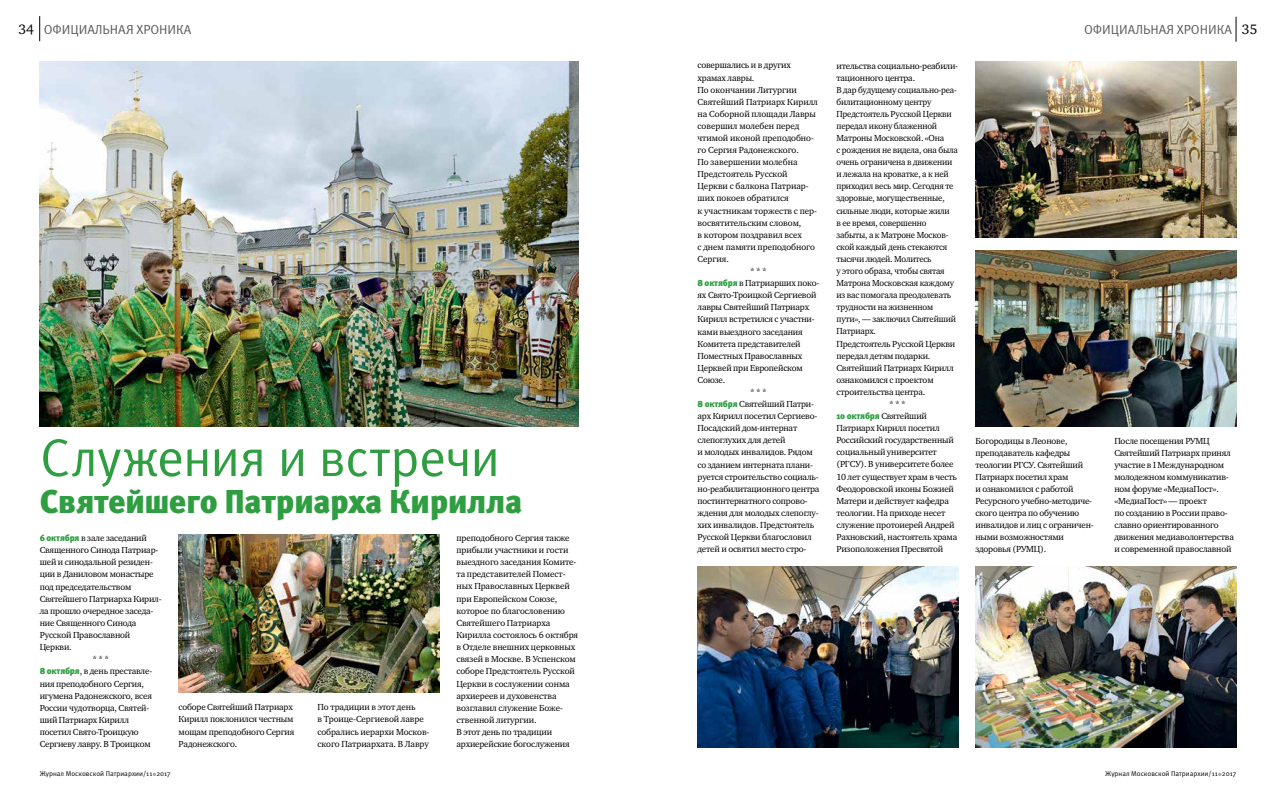
<style>
.page{position:relative;width:1276px;height:794px;background:#fff}
.page>*{position:absolute;margin:0;border:0;box-sizing:border-box;transform-origin:0 0}
.t1{font:53px "Meta Pro";letter-spacing:-.02em;color:#2f9e41}
.t2{font:900 33px "Meta Pro";letter-spacing:-.015em;color:#2f9e41}
.t3{font:14px "Charter ITC";color:#000}
.t4{font:13px "Meta Pro";letter-spacing:-.005em;color:#58595b}
.t5{font:9px/12.1px "Charter ITC";letter-spacing:-.02em;color:#000}
.t6{font:900 9px "Meta Pro";letter-spacing:-.02em;color:#2f9e41}
.t7{font:7px "Meta Pro";color:#000}
.s1{font-family:"Charter ITC";font-size:14px;color:#000}
.s2{font-family:"Meta Pro";font-weight:900;color:#2f9e41}
.s3{font-family:"Charter ITC";font-weight:400;color:#000}
</style>
<div class="page">
<svg style="left:39px;top:16px;width:1px;height:25px"></svg>
<svg style="left:1235px;top:17px;width:1px;height:25px"></svg>
<img style="left:975px;top:62px;width:261px;height:175px">
<img style="left:40px;top:62px;width:538px;height:364px">
<img style="left:178px;top:534px;width:261px;height:158px">
<img style="left:975px;top:250px;width:261px;height:176px">
<img style="left:697px;top:566px;width:261px;height:181px">
<img style="left:975px;top:566px;width:261px;height:181px">
<h3 class="t4" style="left:19px;top:21px;width:174px"><span class="s1">34</span> ОФИЦИАЛЬНАЯ ХРОНИКА</h3>
<h3 class="t3" style="left:1242px;top:20px;width:17px">35</h3>
<p class="t5" style="left:697px;top:59px;width:95px">совершались и в других</p>
<p class="t5" style="left:697px;top:71px;width:58px">храмах лавры.</p>
<p class="t5" style="left:697px;top:84px;width:101px">По окончании Литургии</p>
<p class="t5" style="left:697px;top:96px;width:122px">Святейший Патриарх Кирилл</p>
<p class="t5" style="left:697px;top:108px;width:120px">на Соборной площади Лавры</p>
<p class="t5" style="left:697px;top:120px;width:103px">совершил молебен перед</p>
<p class="t5" style="left:697px;top:132px;width:118px">чтимой иконой преподобно-</p>
<p class="t5" style="left:697px;top:144px;width:103px">го Сергия Радонежского.</p>
<p class="t5" style="left:697px;top:156px;width:102px">По завершении молебна</p>
<p class="t5" style="left:697px;top:168px;width:92px">Предстоятель Русской</p>
<p class="t5" style="left:697px;top:180px;width:113px">Церкви с балкона Патриар-</p>
<p class="t5" style="left:697px;top:192px;width:93px">ших покоев обратился</p>
<p class="t5" style="left:697px;top:204px;width:121px">к участникам торжеств с пер-</p>
<p class="t5" style="left:697px;top:216px;width:105px">восвятительским словом,</p>
<p class="t5" style="left:697px;top:229px;width:106px">в котором поздравил всех</p>
<p class="t5" style="left:697px;top:241px;width:119px">с днем памяти преподобного</p>
<p class="t5" style="left:697px;top:253px;width:33px">Сергия.</p>
<p class="t5" style="left:750px;top:265px;width:18px">* * *</p>
<p class="t5" style="left:697px;top:277px;width:123px"><span class="s2">8 октября</span> в Патриарших поко-</p>
<p class="t5" style="left:697px;top:289px;width:121px">ях Свято-Троицкой Сергиевой</p>
<p class="t5" style="left:697px;top:301px;width:113px">лавры Святейший Патриарх</p>
<p class="t5" style="left:697px;top:313px;width:119px">Кирилл встретился с участни-</p>
<p class="t5" style="left:697px;top:325px;width:107px">ками выездного заседания</p>
<p class="t5" style="left:697px;top:337px;width:105px">Комитета представителей</p>
<p class="t5" style="left:697px;top:349px;width:106px">Поместных Православных</p>
<p class="t5" style="left:697px;top:362px;width:107px">Церквей при Европейском</p>
<p class="t5" style="left:697px;top:374px;width:29px">Союзе.</p>
<p class="t5" style="left:750px;top:386px;width:18px">* * *</p>
<p class="t5" style="left:697px;top:398px;width:118px"><span class="s2">8 октября</span> Святейший Патри-</p>
<p class="t5" style="left:697px;top:410px;width:121px">арх Кирилл посетил Сергиево-</p>
<p class="t5" style="left:697px;top:422px;width:101px">Посадский дом-интернат</p>
<p class="t5" style="left:697px;top:434px;width:89px">слепоглухих для детей</p>
<p class="t5" style="left:697px;top:446px;width:117px">и молодых инвалидов. Рядом</p>
<p class="t5" style="left:697px;top:458px;width:117px">со зданием интерната плани-</p>
<p class="t5" style="left:697px;top:470px;width:123px">руется строительство социаль-</p>
<p class="t5" style="left:697px;top:482px;width:123px">но-реабилитационного центра</p>
<p class="t5" style="left:697px;top:494px;width:112px">постинтернатного сопрово-</p>
<p class="t5" style="left:697px;top:507px;width:123px">ждения для молодых слепоглу-</p>
<p class="t5" style="left:697px;top:519px;width:118px">хих инвалидов. Предстоятель</p>
<p class="t5" style="left:697px;top:531px;width:116px">Русской Церкви благословил</p>
<p class="t5" style="left:697px;top:543px;width:110px">детей и освятил место стро-</p>
<h3 class="t4" style="left:1084px;top:21px;width:149px">ОФИЦИАЛЬНАЯ ХРОНИКА</h3>
<p class="t5" style="left:836px;top:59px;width:123px">ительства социально-реабили-</p>
<p class="t5" style="left:836px;top:72px;width:80px">тационного центра.</p>
<p class="t5" style="left:836px;top:84px;width:122px">В дар будущему социально-реа-</p>
<p class="t5" style="left:836px;top:96px;width:96px">билитационному центру</p>
<p class="t5" style="left:836px;top:108px;width:117px">Предстоятель Русской Церкви</p>
<p class="t5" style="left:836px;top:120px;width:102px">передал икону блаженной</p>
<p class="t5" style="left:836px;top:132px;width:109px">Матроны Московской. «Она</p>
<p class="t5" style="left:836px;top:144px;width:123px">с рождения не видела, она была</p>
<p class="t5" style="left:836px;top:156px;width:118px">очень ограничена в движении</p>
<p class="t5" style="left:836px;top:168px;width:114px">и лежала на кроватке, а к ней</p>
<p class="t5" style="left:836px;top:180px;width:119px">приходил весь мир. Сегодня те</p>
<p class="t5" style="left:836px;top:192px;width:110px">здоровые, могущественные,</p>
<p class="t5" style="left:836px;top:204px;width:115px">сильные люди, которые жили</p>
<p class="t5" style="left:836px;top:216px;width:92px">в ее время, совершенно</p>
<p class="t5" style="left:836px;top:229px;width:113px">забыты, а к Матроне Москов-</p>
<p class="t5" style="left:836px;top:241px;width:112px">ской каждый день стекаются</p>
<p class="t5" style="left:836px;top:253px;width:97px">тысячи людей. Молитесь</p>
<p class="t5" style="left:836px;top:265px;width:110px">у этого образа, чтобы святая</p>
<p class="t5" style="left:836px;top:277px;width:119px">Матрона Московская каждому</p>
<p class="t5" style="left:836px;top:289px;width:116px">из вас помогала преодолевать</p>
<p class="t5" style="left:836px;top:301px;width:98px">трудности на жизненном</p>
<p class="t5" style="left:836px;top:313px;width:121px">пути», — заключил Святейший</p>
<p class="t5" style="left:836px;top:325px;width:41px">Патриарх.</p>
<p class="t5" style="left:836px;top:337px;width:120px">Предстоятель Русской Церкви</p>
<p class="t5" style="left:836px;top:349px;width:95px">передал детям подарки.</p>
<p class="t5" style="left:836px;top:361px;width:119px">Святейший Патриарх Кирилл</p>
<p class="t5" style="left:836px;top:374px;width:99px">ознакомился с проектом</p>
<p class="t5" style="left:836px;top:386px;width:90px">строительства центра.</p>
<p class="t5" style="left:889px;top:398px;width:18px">* * *</p>
<p class="t6" style="left:836px;top:410px;width:92px">10 октября <span class="s3">Святейший</span></p>
<p class="t5" style="left:836px;top:422px;width:122px">Патриарх Кирилл посетил<br>Российский государственный социальный университет (РГСУ). В университете более<br>10 лет существует храм в честь<br>Феодоровской иконы Божией<br>Матери и действует кафедра теологии. На приходе несет служение протоиерей Андрей<br>Рахновский, настоятель храма<br>Ризоположения Пресвятой</p>
<p class="t5" style="left:975px;top:435px;width:120px">Богородицы в Леонове, преподаватель кафедры теологии РГСУ. Святейший<br>Патриарх посетил храм<br>и ознакомился с работой<br>Ресурсного учебно-методиче&shy;ского центра по обучению инвалидов и лиц с ограничен&shy;ными возможностями здоровья (РУМЦ).</p>
<p class="t5" style="left:1114px;top:435px;width:121px">После посещения РУМЦ<br>Святейший Патриарх принял участие в I Международном молодежном коммуникатив&shy;ном форуме «МедиаПост». «МедиаПост» — проект<br>по созданию в России право&shy;славно ориентированного движения медиаволонтерства и современной православной</p>
<h1 class="t1" style="left:40px;top:424px;width:462px">Служения и встречи</h1>
<h2 class="t2" style="left:40px;top:481px;width:484px">Святейшего Патриарха Кирилла</h2>
<p class="t5" style="left:456px;top:531px;width:123px">преподобного Сергия также прибыли участники и гости выездного заседания Комите&shy;та представителей Помест&shy;ных Православных Церквей при Европейском Союзе, которое по благословению<br>Святейшего Патриарха<br>Кирилла состоялось 6 октября в Отделе внешних церковных связей в Москве. В Успенском соборе Предстоятель Русской<br>Церкви в сослужении сонма архиереев и духовенства возглавил служение Боже&shy;ственной литургии.<br>В этот день по традиции архиерейские богослужения</p>
<p class="t5" style="left:40px;top:532px;width:109px"><span class="s2">6 октября</span> в зале заседаний</p>
<p class="t5" style="left:40px;top:544px;width:120px">Священного Синода Патриар-</p>
<p class="t5" style="left:40px;top:556px;width:115px">шей и синодальной резиден-</p>
<p class="t5" style="left:40px;top:568px;width:115px">ции в Даниловом монастыре</p>
<p class="t5" style="left:40px;top:580px;width:93px">под председательством</p>
<p class="t5" style="left:40px;top:592px;width:123px">Святейшего Патриарха Кирил-</p>
<p class="t5" style="left:40px;top:604px;width:115px">ла прошло очередное заседа-</p>
<p class="t5" style="left:40px;top:617px;width:98px">ние Священного Синода</p>
<p class="t5" style="left:40px;top:629px;width:92px">Русской Православной</p>
<p class="t5" style="left:40px;top:641px;width:34px">Церкви.</p>
<p class="t5" style="left:92px;top:653px;width:18px">* * *</p>
<p class="t5" style="left:40px;top:665px;width:114px"><span class="s2">8 октября</span>, в день преставле-</p>
<p class="t5" style="left:40px;top:677px;width:106px">ния преподобного Сергия,</p>
<p class="t5" style="left:40px;top:689px;width:114px">игумена Радонежского, всея</p>
<p class="t5" style="left:40px;top:701px;width:111px">России чудотворца, Святей-</p>
<p class="t5" style="left:40px;top:714px;width:91px">ший Патриарх Кирилл</p>
<p class="t5" style="left:40px;top:726px;width:101px">посетил Свято-Троицкую</p>
<p class="t5" style="left:40px;top:738px;width:113px">Сергиеву лавру. В Троицком</p>
<p class="t5" style="left:179px;top:700px;width:117px;line-height:12.4px">соборе Святейший Патриарх<br>Кирилл поклонился честным мощам преподобного Сергия<br>Радонежского.</p>
<p class="t5" style="left:317px;top:700px;width:113px;line-height:12.4px">По традиции в этот день<br>в Троице-Сергиевой лавре собрались иерархи Москов&shy;ского Патриархата. В Лавру</p>
<p class="t7" style="left:40px;top:769px;width:133px">Журнал Московской Патриархии/11 2017</p>
<p class="t7" style="left:1105px;top:769px;width:133px">Журнал Московской Патриархии/11 2017</p>
</div>
